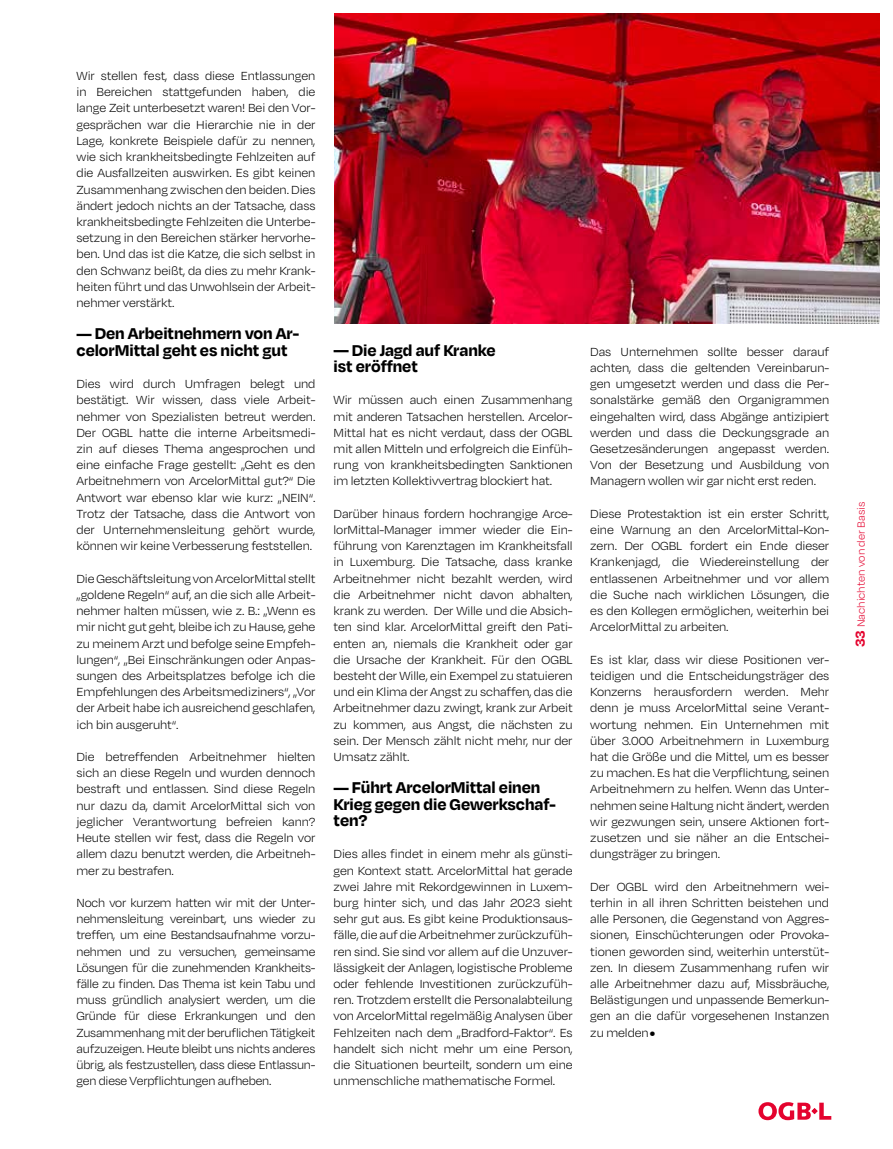
<style>
.page{position:relative;width:893px;height:1149px;background:#fff}
.page>*{position:absolute;margin:0;border:0;box-sizing:border-box;transform-origin:0 0}
.t1{font:700 18px/16.2px "Degular";letter-spacing:-.005em;color:#000}
.t2{font:300 13.5px/16.2px "Degular";letter-spacing:-.005em;color:#000;text-align:justify}
.t3{font:300 12px "Degular";color:#e4032e}
.s1{font-family:"Barlow";font-weight:700;font-size:28.5px}
.s2{font-weight:700;font-size:15px}
</style>
<div class="page">
<svg style="left:77px;top:334px;width:15px;height:2px"></svg>
<svg style="left:334px;top:350px;width:15px;height:2px"></svg>
<svg style="left:334px;top:787px;width:15px;height:2px"></svg>
<img style="left:335px;top:14px;width:544px;height:309px">
<svg style="left:758px;top:1102px;width:73px;height:17px"></svg>
<p class="t2" style="left:77px;top:67px;width:240px">Wir stellen fest, dass diese Entlassungen in Bereichen stattgefunden haben, die lange Zeit unterbesetzt waren! Bei den Vor&shy;gesprächen war die Hierarchie nie in der Lage, konkrete Beispiele dafür zu nennen, wie sich krankheitsbedingte Fehlzeiten auf die Ausfallzeiten auswirken. Es gibt keinen Zusammenhang zwischen den beiden. Dies ändert jedoch nichts an der Tatsache, dass krankheitsbedingte Fehlzeiten die Unterbe&shy;setzung in den Bereichen stärker hervorhe&shy;ben. Und das ist die Katze, die sich selbst in den Schwanz beißt, da dies zu mehr Krank&shy;heiten führt und das Unwohlsein der Arbeit&shy;nehmer verstärkt.</p>
<h1 class="t1" style="left:77px;top:325px;width:224px;text-indent:18px">Den Arbeitnehmern von Ar&shy;celorMittal geht es nicht gut</h1>
<p class="t2" style="left:77px;top:375px;width:240px">Dies wird durch Umfragen belegt und bestätigt. Wir wissen, dass viele Arbeit&shy;nehmer von Spezialisten betreut werden.<br>Der OGBL hatte die interne Arbeitsmedi&shy;zin auf dieses Thema angesprochen und eine einfache Frage gestellt: „Geht es den Arbeitnehmern von ArcelorMittal gut?“ Die Antwort war ebenso klar wie kurz: „NEIN“.<br>Trotz der Tatsache, dass die Antwort von der Unternehmensleitung gehört wurde, können wir keine Verbesserung feststellen.</p>
<p class="t2" style="left:77px;top:569px;width:240px">Die Geschäftsleitung von ArcelorMittal stellt „goldene Regeln“ auf, an die sich alle Arbeit&shy;nehmer halten müssen, wie z. B.: „Wenn es mir nicht gut geht, bleibe ich zu Hause, gehe zu meinem Arzt und befolge seine Empfeh&shy;lungen“, „Bei Einschränkungen oder Anpas&shy;sungen des Arbeitsplatzes befolge ich die Empfehlungen des Arbeitsmediziners“, „Vor der Arbeit habe ich ausreichend geschlafen, ich bin ausgeruht“.</p>
<p class="t2" style="left:77px;top:748px;width:240px">Die betreffenden Arbeitnehmer hielten sich an diese Regeln und wurden dennoch bestraft und entlassen. Sind diese Regeln nur dazu da, damit ArcelorMittal sich von jeglicher Verantwortung befreien kann?<br>Heute stellen wir fest, dass die Regeln vor allem dazu benutzt werden, die Arbeitneh&shy;mer zu bestrafen.</p>
<p class="t2" style="left:77px;top:893px;width:240px">Noch vor kurzem hatten wir mit der Unter&shy;nehmensleitung vereinbart, uns wieder zu treffen, um eine Bestandsaufnahme vorzu&shy;nehmen und zu versuchen, gemeinsame Lösungen für die zunehmenden Krankheits&shy;fälle zu finden. Das Thema ist kein Tabu und muss gründlich analysiert werden, um die Gründe für diese Erkrankungen und den Zusammenhang mit der beruflichen Tätigkeit aufzuzeigen. Heute bleibt uns nichts anderes übrig, als festzustellen, dass diese Entlassun&shy;gen diese Verpflichtungen aufheben.</p>
<h1 class="t1" style="left:334px;top:341px;width:164px;text-indent:18px">Die Jagd auf Kranke ist eröffnet</h1>
<p class="t2" style="left:334px;top:391px;width:241px">Wir müssen auch einen Zusammenhang mit anderen Tatsachen herstellen. Arcelor-Mittal hat es nicht verdaut, dass der OGBL mit allen Mitteln und erfolgreich die Einfüh&shy;rung von krankheitsbedingten Sanktionen im letzten Kollektivvertrag blockiert hat.</p>
<p class="t2" style="left:334px;top:505px;width:241px">Darüber hinaus fordern hochrangige Arce&shy;lorMittal-Manager immer wieder die Ein&shy;führung von Karenztagen im Krankheitsfall in Luxemburg. Die Tatsache, dass kranke Arbeitnehmer nicht bezahlt werden, wird die Arbeitnehmer nicht davon abhalten, krank zu werden. Der Wille und die Absich&shy;ten sind klar. ArcelorMittal greift den Pati&shy;enten an, niemals die Krankheit oder gar die Ursache der Krankheit. Für den OGBL besteht der Wille, ein Exempel zu statuieren und ein Klima der Angst zu schaffen, das die Arbeitnehmer dazu zwingt, krank zur Arbeit zu kommen, aus Angst, die nächsten zu sein. Der Mensch zählt nicht mehr, nur der Umsatz zählt.</p>
<h1 class="t1" style="left:334px;top:778px;width:224px;text-indent:18px">Führt ArcelorMittal einen<br>Krieg gegen die Gewerkschaf&shy;ten?</h1>
<p class="t2" style="left:334px;top:845px;width:241px">Dies alles findet in einem mehr als günsti&shy;gen Kontext statt. ArcelorMittal hat gerade zwei Jahre mit Rekordgewinnen in Luxem&shy;burg hinter sich, und das Jahr 2023 sieht sehr gut aus. Es gibt keine Produktionsaus&shy;fälle, die auf die Arbeitnehmer zurückzufüh&shy;ren sind. Sie sind vor allem auf die Unzuver&shy;lässigkeit der Anlagen, logistische Probleme oder fehlende Investitionen zurückzufüh&shy;ren. Trotzdem erstellt die Personalabteilung von ArcelorMittal regelmäßig Analysen über Fehlzeiten nach dem „Bradford-Faktor“. Es handelt sich nicht mehr um eine Person, die Situationen beurteilt, sondern um eine unmenschliche mathematische Formel.</p>
<p class="t2" style="left:590px;top:343px;width:240px">Das Unternehmen sollte besser darauf achten, dass die geltenden Vereinbarun&shy;gen umgesetzt werden und dass die Per&shy;sonalstärke gemäß den Organigrammen eingehalten wird, dass Abgänge antizipiert werden und dass die Deckungsgrade an Gesetzesänderungen angepasst werden.<br>Von der Besetzung und Ausbildung von Managern wollen wir gar nicht erst reden.</p>
<p class="t2" style="left:590px;top:505px;width:240px">Diese Protestaktion ist ein erster Schritt, eine Warnung an den ArcelorMittal-Kon&shy;zern. Der OGBL fordert ein Ende dieser Krankenjagd, die Wiedereinstellung der entlassenen Arbeitnehmer und vor allem die Suche nach wirklichen Lösungen, die es den Kollegen ermöglichen, weiterhin bei ArcelorMittal zu arbeiten.</p>
<p class="t2" style="left:590px;top:650px;width:240px">Es ist klar, dass wir diese Positionen ver&shy;teidigen und die Entscheidungsträger des Konzerns herausfordern werden. Mehr denn je muss ArcelorMittal seine Verant&shy;wortung nehmen. Ein Unternehmen mit über 3.000 Arbeitnehmern in Luxemburg hat die Größe und die Mittel, um es besser zu machen. Es hat die Verpflichtung, seinen Arbeitnehmern zu helfen. Wenn das Unter&shy;nehmen seine Haltung nicht ändert, werden wir gezwungen sein, unsere Aktionen fort&shy;zusetzen und sie näher an die Entschei&shy;dungsträger zu bringen.</p>
<p class="t2" style="left:590px;top:877px;width:240px">Der OGBL wird den Arbeitnehmern wei&shy;terhin in all ihren Schritten beistehen und alle Personen, die Gegenstand von Aggres&shy;sionen, Einschüchterungen oder Provoka&shy;tionen geworden sind, weiterhin unterstüt&shy;zen. In diesem Zusammenhang rufen wir alle Arbeitnehmer dazu auf, Missbräuche, Belästigungen und unpassende Bemerkun&shy;gen an die dafür vorgesehenen Instanzen zu melden<span class="s1">.</span></p>
<p class="t3" style="left:854px;top:647px;width:147px;rotate:-90deg"><span class="s2">33</span> Nachichten von der Basis</p>
</div>
